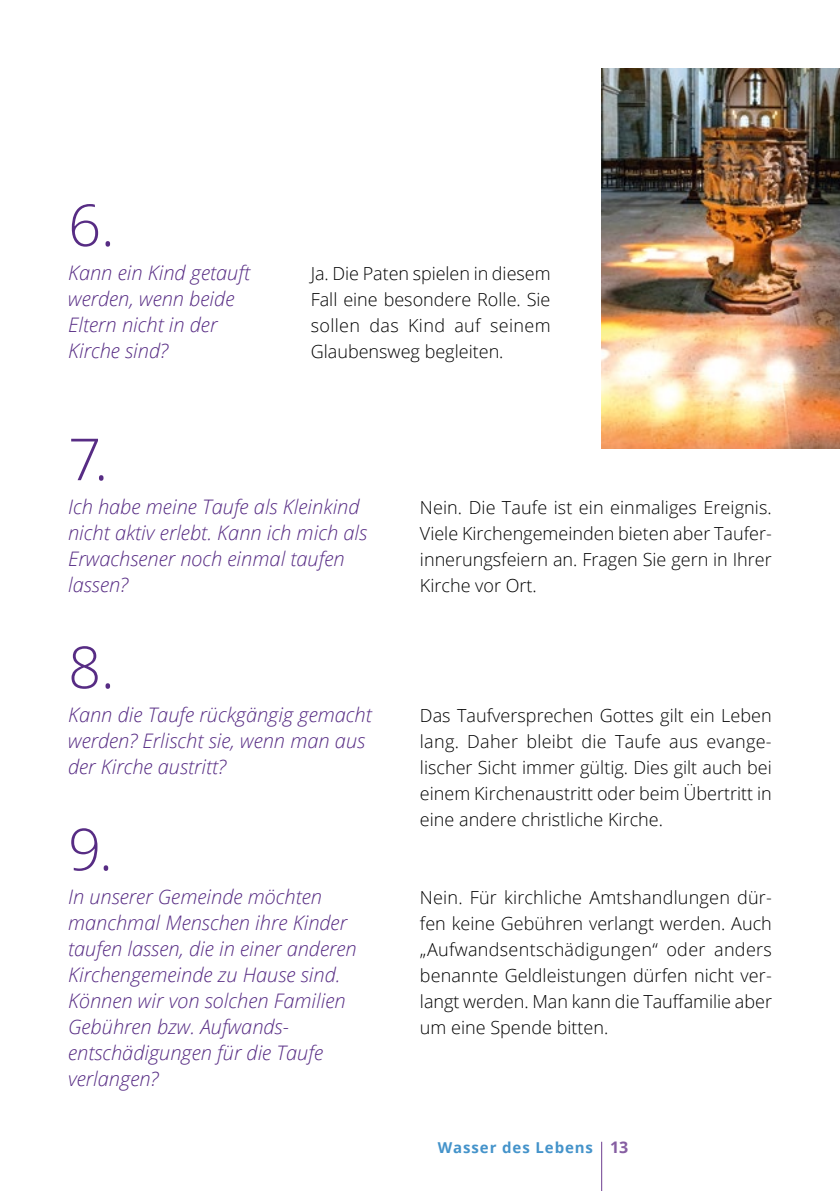
<style>
.page{position:relative;width:840px;height:1191px;background:#fff}
.page>*{position:absolute;margin:0;border:0;box-sizing:border-box;transform-origin:0 0}
.t1{font:300 58px "Open Sans";color:#572c84}
.t2{font:italic 300 20px/26px "Open Sans";color:#572c84}
.t3{font:300 18px/26px "Open Sans";color:#000;text-align:justify}
.t4{font:700 15px "Open Sans";letter-spacing:.06em;color:#4493ca}
.s1{font-size:16px;color:#865ea2}
</style>
<div class="page">
<hr style="left:600px;top:1141px;width:2px;height:50px;background:#865ea2">
<img style="left:601px;top:68px;width:238px;height:380px">
<h1 class="t1" style="left:68px;top:185px;width:39px">6.</h1>
<p class="t2" style="left:68px;top:259px;width:183px">Kann ein Kind getauft werden, wenn beide<br>Eltern nicht in der<br>Kirche sind?</p>
<p class="t3" style="left:310px;top:260px;width:241px">Ja. Die Paten spielen in diesem Fall eine besondere Rolle. Sie sollen das Kind auf seinem Glaubensweg begleiten.</p>
<h1 class="t1" style="left:68px;top:419px;width:35px">7.</h1>
<p class="t2" style="left:68px;top:493px;width:300px">Ich habe meine Taufe als Kleinkind nicht aktiv erlebt. Kann ich mich als<br>Erwachsener noch einmal taufen lassen?</p>
<h1 class="t1" style="left:68px;top:627px;width:39px">8.</h1>
<p class="t2" style="left:68px;top:701px;width:305px">Kann die Taufe rückgängig gemacht werden? Erlischt sie, wenn man aus der Kirche austritt?</p>
<h1 class="t1" style="left:68px;top:809px;width:37px">9.</h1>
<p class="t2" style="left:68px;top:883px;width:290px">In unserer Gemeinde möchten manchmal Menschen ihre Kinder taufen lassen, die in einer anderen<br>Kirchengemeinde zu Hause sind.<br>Können wir von solchen Familien<br>Gebühren bzw. Aufwands&shy;entschädigungen für die Taufe verlangen?</p>
<p class="t3" style="left:419px;top:494px;width:353px;text-align:left">Nein. Die Taufe ist ein einmaliges Ereignis.<br>Viele Kirchengemeinden bieten aber Taufer&shy;innerungsfeiern an. Fragen Sie gern in Ihrer Kirche vor Ort.</p>
<p class="t3" style="left:419px;top:702px;width:353px">Das Taufversprechen Gottes gilt ein Leben lang. Daher bleibt die Taufe aus evange&shy;lischer Sicht immer gültig. Dies gilt auch bei einem Kirchenaustritt oder beim Übertritt in eine andere christliche Kirche.</p>
<p class="t3" style="left:419px;top:884px;width:353px">Nein. Für kirchliche Amtshandlungen dür&shy;fen keine Gebühren verlangt werden. Auch „Aufwandsentschädigungen“ oder anders benannte Geldleistungen dürfen nicht ver&shy;langt werden. Man kann die Tauffamilie aber um eine Spende bitten.</p>
<p class="t4" style="left:437px;top:1137px;width:192px">Wasser des Lebens <span class="s1">13</span></p>
</div>
